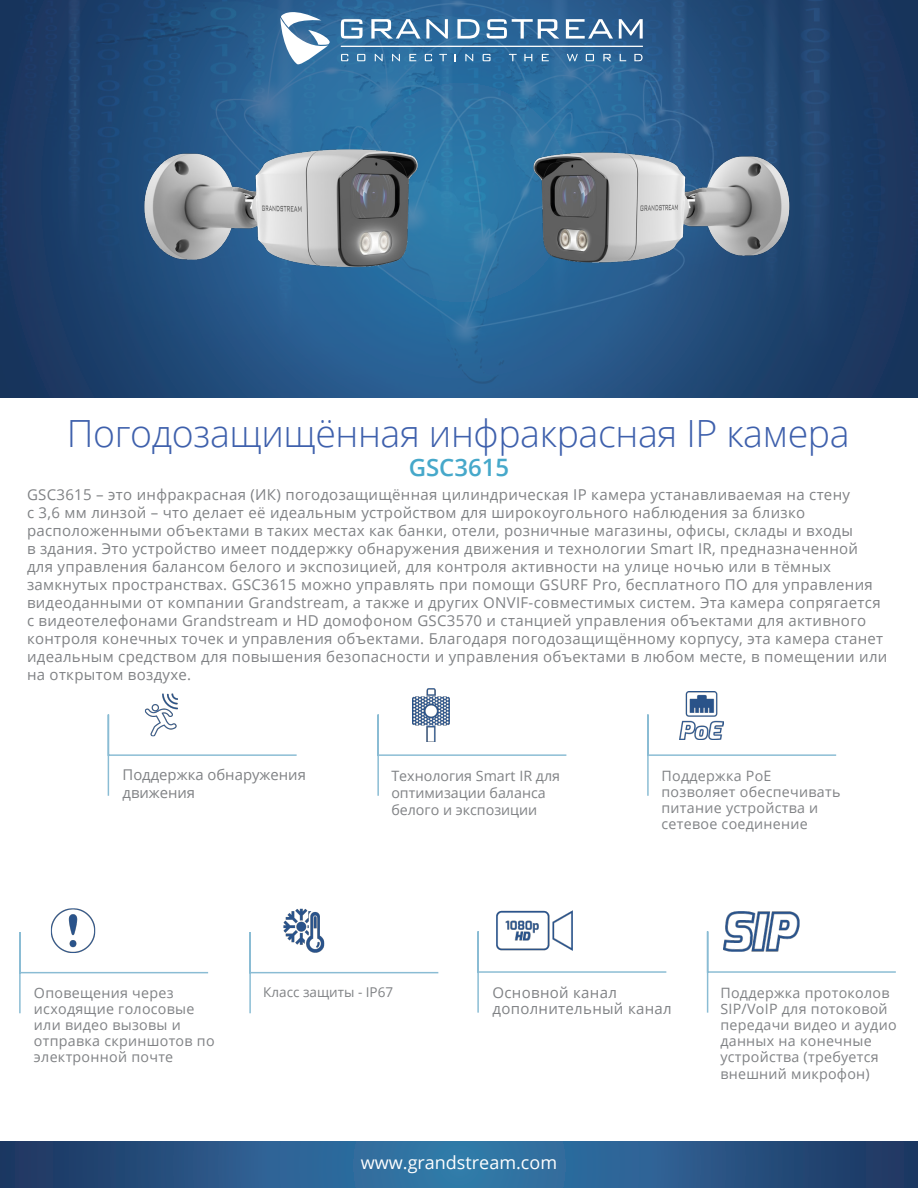
<style>
.page{position:relative;width:918px;height:1188px;background:#fff}
.page>*{position:absolute;margin:0;border:0;box-sizing:border-box;transform-origin:0 0}
.t1{font:300 37.5px "Open Sans";letter-spacing:-.01em;color:#3e60ac}
.t2{font:600 24px "Open Sans";color:#46a8ca}
.t3{font:18px "Open Sans";color:#fff}
.t4{font:15px/18px "Open Sans";letter-spacing:.02em;color:#808285}
.t5{font:14.85px/17.9px "Open Sans";color:#808285}
.t6{font:14.25px/16.2px "Open Sans";letter-spacing:.02em;color:#808285}
.t7{font:14.25px/17.1px "Open Sans";color:#808285}
.t8{font:13.5px "Open Sans";color:#808285}
</style>
<div class="page">
<img style="left:0;top:0;width:918px;height:397px">
<svg style="left:280px;top:12px;width:50px;height:52px"></svg>
<svg style="left:341px;top:19px;width:22px;height:20px"></svg>
<svg style="left:371px;top:19px;width:77px;height:20px"></svg>
<svg style="left:457px;top:19px;width:23px;height:20px"></svg>
<svg style="left:487px;top:19px;width:72px;height:20px"></svg>
<svg style="left:566px;top:19px;width:47px;height:20px"></svg>
<svg style="left:619px;top:19px;width:24px;height:20px"></svg>
<svg style="left:341px;top:54px;width:7px;height:7px"></svg>
<svg style="left:357px;top:54px;width:8px;height:7px"></svg>
<svg style="left:375px;top:54px;width:8px;height:7px"></svg>
<svg style="left:392px;top:54px;width:8px;height:7px"></svg>
<svg style="left:409px;top:54px;width:7px;height:7px"></svg>
<svg style="left:425px;top:54px;width:7px;height:7px"></svg>
<svg style="left:439px;top:54px;width:8px;height:7px"></svg>
<svg style="left:465px;top:54px;width:8px;height:7px"></svg>
<svg style="left:483px;top:54px;width:8px;height:7px"></svg>
<svg style="left:509px;top:54px;width:8px;height:7px"></svg>
<svg style="left:524px;top:54px;width:8px;height:7px"></svg>
<svg style="left:542px;top:54px;width:7px;height:7px"></svg>
<svg style="left:634px;top:54px;width:9px;height:7px"></svg>
<svg style="left:586px;top:54px;width:8px;height:7px"></svg>
<svg style="left:603px;top:54px;width:8px;height:7px"></svg>
<svg style="left:620px;top:54px;width:6px;height:7px"></svg>
<svg style="left:567px;top:54px;width:11px;height:7px"></svg>
<hr style="left:341px;top:46px;width:302px;height:1px;background:#fff">
<svg style="left:0;top:1142px;width:918px;height:46px;background:#295988"></svg>
<svg style="left:647px;top:714px;width:190px;height:82px"></svg>
<svg style="left:107px;top:714px;width:190px;height:82px"></svg>
<svg style="left:377px;top:713px;width:190px;height:83px"></svg>
<img style="left:413px;top:688px;width:36px;height:54px">
<img style="left:679px;top:691px;width:44px;height:49px">
<img style="left:135px;top:693px;width:54px;height:48px">
<img style="left:491px;top:66px;width:337px;height:276px">
<img style="left:99px;top:77px;width:359px;height:254px">
<svg style="left:249px;top:932px;width:190px;height:82px"></svg>
<svg style="left:477px;top:930px;width:190px;height:83px"></svg>
<svg style="left:706px;top:931px;width:190px;height:82px"></svg>
<img style="left:723px;top:911px;width:76px;height:40px">
<img style="left:275px;top:908px;width:58px;height:50px">
<img style="left:497px;top:910px;width:75px;height:41px">
<svg style="left:19px;top:932px;width:190px;height:82px"></svg>
<img style="left:44px;top:908px;width:58px;height:50px">
<p class="t1" style="left:67px;top:407px;width:784px">Погодозащищённая инфракрасная IP камера</p>
<p class="t4" style="left:27px;top:485px;width:862px">GSC3615 – это инфракрасная (ИК) погодозащищённая цилиндрическая IP камера устанавливаемая на стену<br>с 3,6 мм линзой – что делает её идеальным устройством для широкоугольного наблюдения за близко расположенными объектами в таких местах как банки, отели, розничные магазины, офисы, склады и входы<br>в здания. Это устройство имеет поддержку обнаружения движения и технологии Smart IR, предназначенной для управления балансом белого и экспозицией, для контроля активности на улице ночью или в тёмных замкнутых пространствах. GSC3615 можно управлять при помощи GSURF Pro, бесплатного ПО для управления видеоданными от компании Grandstream, а также и других ONVIF-совместимых систем. Эта камера сопрягается с видеотелефонами Grandstream и HD домофоном GSC3570 и станцией управления объектами для активного контроля конечных точек и управления объектами. Благодаря погодозащищённому корпусу, эта камера станет идеальным средством для повышения безопасности и управления объектами в любом месте, в помещении или на открытом воздухе.</p>
<p class="t2" style="left:409px;top:451px;width:102px">GSC3615</p>
<p class="t5" style="left:123px;top:766px;width:185px">Поддержка обнаружения движения</p>
<p class="t7" style="left:391px;top:767px;width:170px">Технология Smart IR для оптимизации баланса белого и экспозиции</p>
<p class="t6" style="left:662px;top:767px;width:180px">Поддержка PoE позволяет обеспечивать питание устройства и сетевое соединение</p>
<p class="t6" style="left:34px;top:984px;width:182px">Оповещения через исходящие голосовые или видео вызовы и отправка скриншотов по электронной почте</p>
<p class="t8" style="left:263px;top:983px;width:131px">Класс защиты - IP67</p>
<p class="t4" style="left:493px;top:983px;width:126px">Основной канал</p>
<p class="t4" style="left:493px;top:1000px;width:181px">дополнительный канал</p>
<p class="t3" style="left:361px;top:1151px;width:198px">www.grandstream.com</p>
<p class="t6" style="left:720px;top:984px;width:178px">Поддержка протоколов<br>SIP/VoIP для потоковой передачи видео и аудио данных на конечные устройства (требуется внешний микрофон)</p>
</div>
